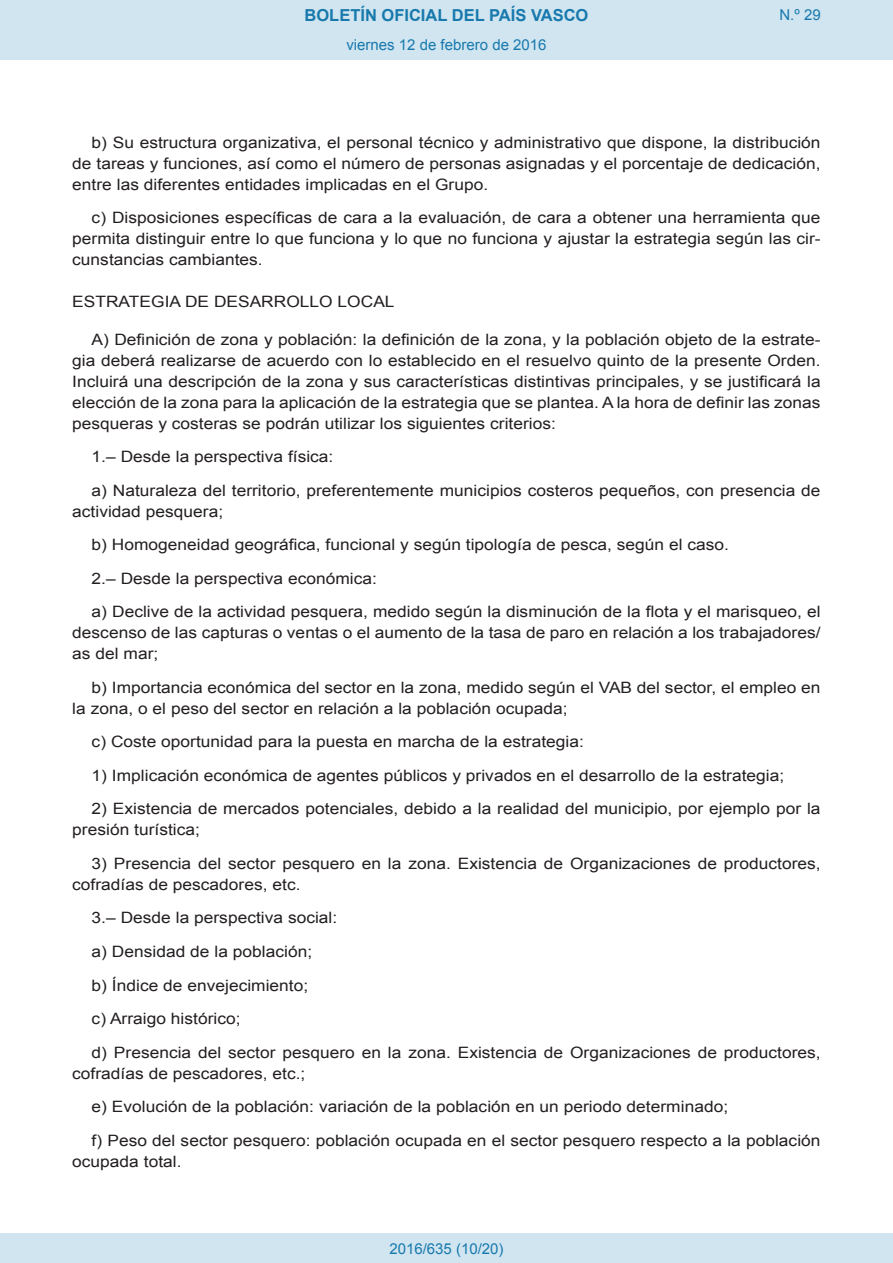
<style>
.page{position:relative;width:893px;height:1263px;background:#fff}
.page>*{position:absolute;margin:0;border:0;box-sizing:border-box;transform-origin:0 0}
.t1{font:700 16.5px "Arial";color:#1879ad}
.BOPVDetalle{font:15.6px/20.9px "Arial";color:#231f20;scale:1.11 1}
.BOPVDisposicionTitul{font:15.6px "Arial";color:#231f20;scale:1.11 1}
.Paginacion_Centro{font:15px "Arial";color:#1879ad}
</style>
<div class="page">
<div style="left:0;top:0;width:893px;height:60px;background:#d0e5f0"></div>
<div style="left:0;top:1233px;width:893px;height:30px;background:#d0e5f0"></div>
<p class="t1" style="left:305px;top:4px;width:285px">BOLETÍN OFICIAL DEL PAÍS VASCO</p>
<p class="Paginacion_Centro" style="left:346px;top:35px;width:202px">viernes 12 de febrero de 2016</p>
<p class="Paginacion_Centro" style="left:779px;top:5px;width:43px">N.º 29</p>
<p class="BOPVDetalle" style="left:72px;top:132px;width:676px;text-align:justify;text-indent:19px">b) Su estructura organizativa, el personal técnico y administrativo que dispone, la distribución de tareas y funciones, así como el número de personas asignadas y el porcentaje de dedicación, entre las diferentes entidades implicadas en el Grupo.</p>
<p class="BOPVDetalle" style="left:72px;top:208px;width:676px;text-align:justify;text-indent:19px">c) Disposiciones específicas de cara a la evaluación, de cara a obtener una herramienta que permita distinguir entre lo que funciona y lo que no funciona y ajustar la estrategia según las cir&shy;cunstancias cambiantes.</p>
<p class="BOPVDisposicionTitul" style="left:72px;top:291px;width:292px">ESTRATEGIA DE DESARROLLO LOCAL</p>
<p class="BOPVDetalle" style="left:72px;top:329px;width:676px;text-align:justify;text-indent:19px">A) Definición de zona y población: la definición de la zona, y la población objeto de la estrate&shy;gia deberá realizarse de acuerdo con lo establecido en el resuelvo quinto de la presente Orden.<br>Incluirá una descripción de la zona y sus características distintivas principales, y se justificará la elección de la zona para la aplicación de la estrategia que se plantea. A la hora de definir las zonas pesqueras y costeras se podrán utilizar los siguientes criterios:</p>
<p class="BOPVDetalle" style="left:92px;top:446px;width:219px">1.– Desde la perspectiva física:</p>
<p class="BOPVDetalle" style="left:72px;top:480px;width:676px;text-indent:19px">a) Naturaleza del territorio, preferentemente municipios costeros pequeños, con presencia de actividad pesquera;</p>
<p class="BOPVDetalle" style="left:92px;top:534px;width:576px">b) Homogeneidad geográfica, funcional y según tipología de pesca, según el caso.</p>
<p class="BOPVDetalle" style="left:92px;top:568px;width:258px">2.– Desde la perspectiva económica:</p>
<p class="BOPVDetalle" style="left:72px;top:602px;width:676px;text-align:justify;text-indent:19px">a) Declive de la actividad pesquera, medido según la disminución de la flota y el marisqueo, el descenso de las capturas o ventas o el aumento de la tasa de paro en relación a los trabajadores/ as del mar;</p>
<p class="BOPVDetalle" style="left:72px;top:677px;width:675px;text-indent:19px">b) Importancia económica del sector en la zona, medido según el VAB del sector, el empleo en la zona, o el peso del sector en relación a la población ocupada;</p>
<p class="BOPVDetalle" style="left:92px;top:731px;width:445px">c) Coste oportunidad para la puesta en marcha de la estrategia:</p>
<p class="BOPVDetalle" style="left:92px;top:765px;width:625px">1) Implicación económica de agentes públicos y privados en el desarrollo de la estrategia;</p>
<p class="BOPVDetalle" style="left:72px;top:799px;width:676px;text-indent:19px">2) Existencia de mercados potenciales, debido a la realidad del municipio, por ejemplo por la presión turística;</p>
<p class="BOPVDetalle" style="left:72px;top:853px;width:676px;text-indent:19px">3) Presencia del sector pesquero en la zona. Existencia de Organizaciones de productores, cofradías de pescadores, etc.</p>
<p class="BOPVDetalle" style="left:92px;top:907px;width:223px">3.– Desde la perspectiva social:</p>
<p class="BOPVDetalle" style="left:92px;top:941px;width:200px">a) Densidad de la población;</p>
<p class="BOPVDetalle" style="left:92px;top:975px;width:197px">b) Índice de envejecimiento;</p>
<p class="BOPVDetalle" style="left:92px;top:1008px;width:136px">c) Arraigo histórico;</p>
<p class="BOPVDetalle" style="left:72px;top:1042px;width:676px;text-indent:19px">d) Presencia del sector pesquero en la zona. Existencia de Organizaciones de productores, cofradías de pescadores, etc.;</p>
<p class="BOPVDetalle" style="left:92px;top:1096px;width:575px">e) Evolución de la población: variación de la población en un periodo determinado;</p>
<p class="BOPVDetalle" style="left:72px;top:1130px;width:676px;text-indent:19px">f) Peso del sector pesquero: población ocupada en el sector pesquero respecto a la población ocupada total.</p>
<p class="Paginacion_Centro" style="left:389px;top:1238px;width:116px">2016/635 (10/20)</p>
</div>
